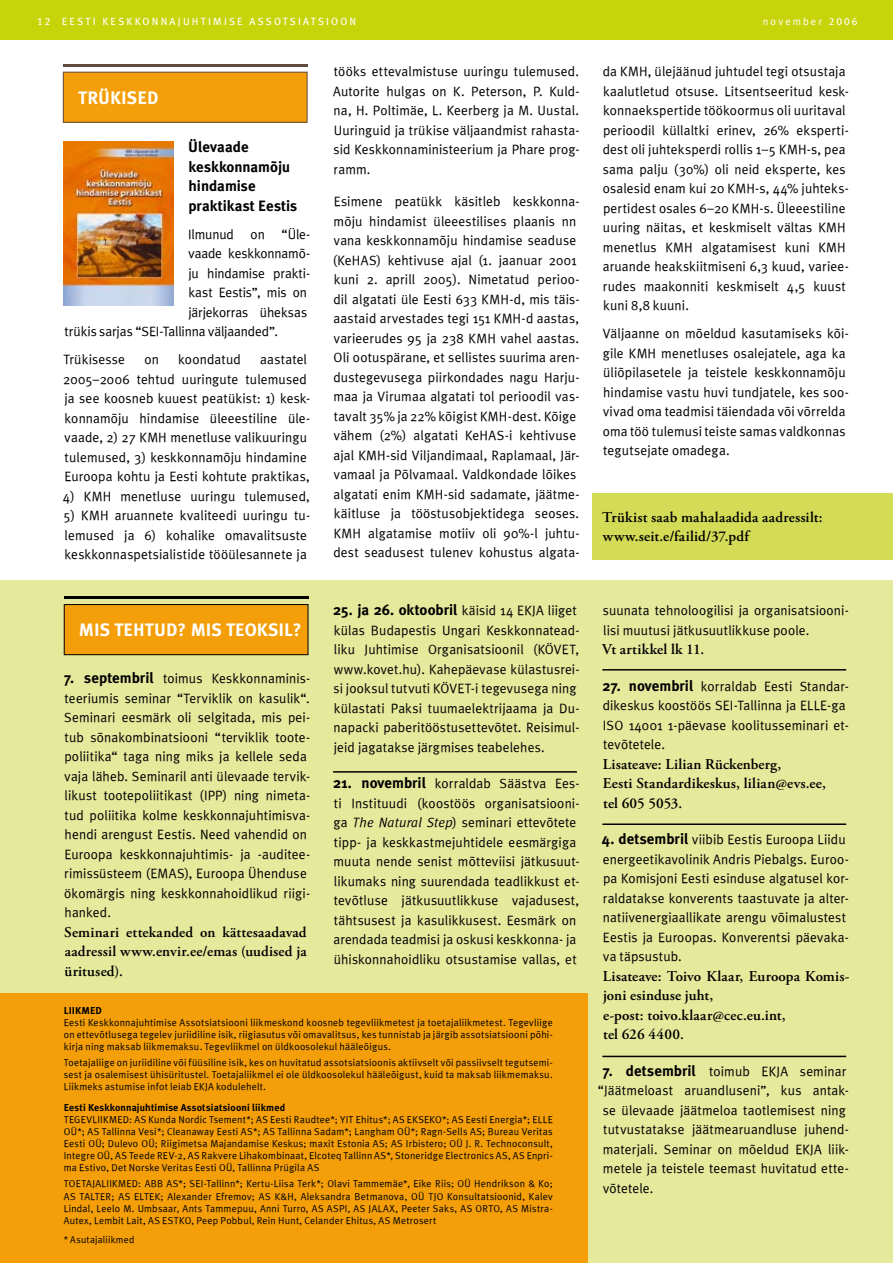
<style>
.page{position:relative;width:893px;height:1263px;background:#fff}
.page>*{position:absolute;margin:0;border:0;box-sizing:border-box;transform-origin:0 0}
.t1{font:18px "Meta Plus Bold Roman";color:#fff}
.t2{font:600 15px/19.5px "Adobe Garamond Pro";letter-spacing:.01em;color:#000}
.t3{font:15px/19.5px "Meta Plus Bold Roman";letter-spacing:-.005em;color:#000}
.t4{font:13.5px/19.5px "Meta Plus Normal Roman";letter-spacing:.01em;color:#000}
.t5{font:13.5px "Meta Plus Normal Roman";letter-spacing:-.01em;color:#000}
.t6{font:13.5px "Meta Plus Normal Roman";letter-spacing:-.015em;color:#000}
.t7{font:10.5px "Meta Plus Book Caps";letter-spacing:.205em;color:#fff}
.t8{font:10.5px "Meta Plus Normal Roman";letter-spacing:.2em;color:#fff}
.t9{font:10.05px/12px "Meta Plus Normal Roman";letter-spacing:.02em;color:#000;text-align:justify}
.t10{font:10.05px "Meta Plus Bold Roman";letter-spacing:.01em;color:#000}
.t11{font:9.75px "Meta Plus Normal Roman";letter-spacing:.02em;color:#000}
.s1{font-family:"Meta Plus Book Caps"}
.s2{font-family:"Meta Plus Bold Roman";font-size:15px}
.s3{font-family:"Meta Plus Normal";font-style:italic}
</style>
<div class="page">
<div style="left:0;top:581px;width:893px;height:682px;background:#e5e99c"></div>
<div style="left:592px;top:493px;width:301px;height:67px;background:#d4dc57"></div>
<div style="left:0;top:0;width:893px;height:40px;background:#c8d40a"></div>
<hr style="left:63px;top:64px;width:245px;height:3px;background:#624a3d">
<div style="left:63px;top:72px;width:244px;height:50px;background:#f49f09"></div>
<div style="left:63px;top:72px;width:245px;height:51px;border:1px solid #624a3d"></div>
<img style="left:64px;top:141px;width:109px;height:164px">
<hr style="left:64px;top:596px;width:244px;height:3px;background:#000">
<div style="left:64px;top:604px;width:244px;height:51px;background:#f49f09"></div>
<div style="left:64px;top:604px;width:244px;height:51px;border:1px solid #000"></div>
<hr style="left:333px;top:771px;width:244px;height:2px;background:#000">
<hr style="left:602px;top:669px;width:244px;height:1px;background:#000">
<div style="left:0;top:993px;width:588px;height:270px;background:#f49f09"></div>
<hr style="left:602px;top:823px;width:244px;height:2px;background:#000">
<hr style="left:602px;top:1056px;width:244px;height:1px;background:#000">
<p class="t7" style="left:37px;top:15px;width:321px">12 EESTI KESKKONNAJUHTIMISEA SSOTSIATSIOON</p>
<p class="t8" style="left:763px;top:15px;width:96px">november <span class="s1">2006</span></p>
<h1 class="t1" style="left:78px;top:87px;width:82px">TRÜKISED</h1>
<p class="t3" style="left:188px;top:137px;width:111px">Ülevaade keskkonnamõju hindamise praktikast Eestis</p>
<p class="t6" style="left:188px;top:226px;width:123px">Ilmunud on “Üle-</p>
<p class="t5" style="left:188px;top:246px;width:123px">vaade keskkonnamõ-</p>
<p class="t5" style="left:188px;top:265px;width:123px">ju hindamise prakti-</p>
<p class="t4" style="left:189px;top:283px;width:120px">kast Eestis”, mis on</p>
<p class="t5" style="left:188px;top:304px;width:120px">järjekorras üheksas</p>
<p class="t5" style="left:65px;top:324px;width:215px">trükis sarjas “SEI-Tallinna väljaanded”.</p>
<p class="t4" style="left:63px;top:350px;width:63px">Trükisesse</p>
<p class="t4" style="left:144px;top:350px;width:16px">on</p>
<p class="t4" style="left:178px;top:350px;width:64px">koondatud</p>
<p class="t4" style="left:63px;top:350px;width:248px;text-indent:197px">aastatel 2005–2006 tehtud uuringute tulemused ja see koosneb kuuest peatükist: 1) kesk&shy;konnamõju hindamise üleeestiline üle&shy;vaade, 2) 27 KMH menetluse valikuuringu tulemused, 3) keskkonnamõju hindamine Euroopa kohtu ja Eesti kohtute praktikas,</p>
<p class="t4" style="left:63px;top:486px;width:248px">4) KMH menetluse uuringu tulemused,</p>
<p class="t4" style="left:63px;top:506px;width:248px">5) KMH aruannete kvaliteedi uuringu tu&shy;lemused ja 6) kohalike omavalitsuste keskkonnaspetsialistide tööülesannete ja</p>
<h1 class="t1" style="left:79px;top:619px;width:224px">MIS TEHTUD? MIS TEOKSIL?</h1>
<p class="t4" style="left:64px;top:668px;width:248px"><span class="s2">7. septembril</span> toimus Keskkonnaminis&shy;teeriumis seminar “Terviklik on kasulik“.<br>Seminari eesmärk oli selgitada, mis pei&shy;tub sõnakombinatsiooni “terviklik toote&shy;poliitika“ taga ning miks ja kellele seda vaja läheb. Seminaril anti ülevaade tervik&shy;likust tootepoliitikast (IPP) ning nimeta&shy;tud poliitika kolme keskkonnajuhtimisva&shy;hendi arengust Eestis. Need vahendid on Euroopa keskkonnajuhtimis- ja -auditee&shy;rimissüsteem (EMAS), Euroopa Ühenduse ökomärgis ning keskkonnahoidlikud riigi&shy;hanked.</p>
<p class="t2" style="left:64px;top:922px;width:244px;text-align:justify">Seminari ettekanded on kättesaadavad aadressil www.envir.ee/emas (uudised ja üritused).</p>
<p class="t4" style="left:333px;top:62px;width:248px;text-align:justify">tööks ettevalmistuse uuringu tulemused.<br>Autorite hulgas on K. Peterson, P. Kuld&shy;na, H. Poltimäe, L. Keerberg ja M. Uustal.<br>Uuringuid ja trükise väljaandmist rahasta&shy;sid Keskkonnaministeerium ja Phare prog&shy;ramm.</p>
<p class="t4" style="left:333px;top:191px;width:248px">Esimene peatükk käsitleb keskkonna&shy;mõju hindamist üleeestilises plaanis nn vana keskkonnamõju hindamise seaduse (KeHAS) kehtivuse ajal (1. jaanuar 2001 kuni 2. aprill 2005). Nimetatud perioo&shy;dil algatati üle Eesti 633 KMH-d, mis täis&shy;aastaid arvestades tegi 151 KMH-d aastas, varieerudes 95 ja 238 KMH vahel aastas.<br>Oli ootuspärane, et sellistes suurima aren&shy;dustegevusega piirkondades nagu Harju&shy;maa ja Virumaa algatati tol perioodil vas&shy;tavalt 35% ja 22% kõigist KMH-dest. Kõige vähem (2%) algatati KeHAS-i kehtivuse ajal KMH-sid Viljandimaal, Raplamaal, Jär&shy;vamaal ja Põlvamaal. Valdkondade lõikes algatati enim KMH-sid sadamate, jäätme&shy;käitluse ja tööstusobjektidega seoses.<br>KMH algatamise motiiv oli 90%-l juhtu&shy;dest seadusest tulenev kohustus algata-</p>
<p class="t4" style="left:333px;top:601px;width:248px"><span class="s2">25. ja 26. oktoobril</span> käisid 14 EKJA liiget külas Budapestis Ungari Keskkonnatead&shy;liku Juhtimise Organisatsioonil (KÖVET, www.kovet.hu). Kahepäevase külastusrei&shy;si jooksul tutvuti KÖVET-i tegevusega ning külastati Paksi tuumaelektrijaama ja Du&shy;napacki paberitööstusettevõtet. Reisimul&shy;jeid jagatakse järgmises teabelehes.</p>
<p class="t4" style="left:333px;top:774px;width:248px"><span class="s2">21. novembril</span> korraldab Säästva Ees&shy;ti Instituudi (koostöös organisatsiooni&shy;ga <span class="s3">The Natural Step</span>) seminari ettevõtete tipp- ja keskkastmejuhtidele eesmärgiga muuta nende senist mõtteviisi jätkusuut&shy;likumaks ning suurendada teadlikkust et&shy;tevõtluse jätkusuutlikkuse vajadusest, tähtsusest ja kasulikkusest. Eesmärk on arendada teadmisi ja oskusi keskkonna- ja ühiskonnahoidliku otsustamise vallas, et</p>
<p class="t10" style="left:64px;top:1004px;width:40px">LIIKMED</p>
<p class="t9" style="left:64px;top:1016px;width:490px">Eesti Keskkonnajuhtimise Assotsiatsiooni liikmeskond koosneb tegevliikmetest ja toetajaliikmetest. Tegevliige on ettevõtlusega tegelev juriidiline isik, riigiasutus või omavalitsus, kes tunnistab ja järgib assotsiatsiooni põhi&shy;kirja ning maksab liikmemaksu. Tegevliikmel on üldkoosolekul hääleõigus.</p>
<p class="t9" style="left:64px;top:1056px;width:490px">Toetajaliige on juriidiline või füüsiline isik, kes on huvitatud assotsiatsioonis aktiivselt või passiivselt tegutsemi&shy;sest ja osalemisest ühisüritustel. Toetajaliikmel ei ole üldkoosolekul hääleõigust, kuid ta maksab liikmemaksu.<br>Liikmeks astumise infot leiab EKJA kodulehelt.</p>
<p class="t10" style="left:64px;top:1101px;width:223px">Eesti Keskkonnajuhtimise Assotsiatsiooni liikmed</p>
<p class="t9" style="left:64px;top:1113px;width:490px">TEGEVLIIKMED: AS Kunda Nordic Tsement*; AS Eesti Raudtee*; YIT Ehitus*; AS EKSEKO*; AS Eesti Energia*; ELLE OÜ*; AS Tallinna Vesi*; Cleanaway Eesti AS*; AS Tallinna Sadam*; Langham OÜ*; Ragn-Sells AS; Bureau Veritas Eesti OÜ; Dulevo OÜ; Riigimetsa Majandamise Keskus; maxit Estonia AS; AS Irbistero; OÜ J. R. Technoconsult, Integre OÜ, AS Teede REV-2, AS Rakvere Lihakombinaat, Elcoteq Tallinn AS*, Stoneridge Electronics AS, AS Enpri&shy;ma Estivo, Det Norske Veritas Eesti OÜ, Tallinna Prügila AS</p>
<p class="t9" style="left:64px;top:1178px;width:490px">TOETAJALIIKMED: ABB AS*; SEI-Tallinn*; Kertu-Liisa Terk*; Olavi Tammemäe*, Eike Riis; OÜ Hendrikson &amp; Ko; AS TALTER; AS ELTEK; Alexander Efremov; AS K&amp;H, Aleksandra Betmanova, OÜ TJO Konsultatsioonid, Kalev Lindal, Leelo M. Umbsaar, Ants Tammepuu, Anni Turro, AS ASPI, AS JALAX, Peeter Saks, AS ORTO, AS Mistra-Autex, Lembit Lait, AS ESTKO, Peep Pobbul, Rein Hunt, Celander Ehitus, AS Metrosert</p>
<p class="t11" style="left:64px;top:1234px;width:72px">* Asutajaliikmed</p>
<p class="t4" style="left:603px;top:62px;width:248px">da KMH, ülejäänud juhtudel tegi otsustaja kaalutletud otsuse. Litsentseeritud kesk&shy;konnaekspertide töökoormus oli uuritaval perioodil küllaltki erinev, 26% eksperti&shy;dest oli juhteksperdi rollis 1–5 KMH-s, pea sama palju (30%) oli neid eksperte, kes osalesid enam kui 20 KMH-s, 44% juhteks&shy;pertidest osales 6–20 KMH-s. Üleeestiline uuring näitas, et keskmiselt vältas KMH menetlus KMH algatamisest kuni KMH aruande heakskiitmiseni 6,3 kuud, variee&shy;rudes maakonniti keskmiselt 4,5 kuust kuni 8,8 kuuni.</p>
<p class="t4" style="left:603px;top:324px;width:248px">Väljaanne on mõeldud kasutamiseks kõi&shy;gile KMH menetluses osalejatele, aga ka üliõpilasetele ja teistele keskkonnamõju hindamise vastu huvi tundjatele, kes soo&shy;vivad oma teadmisi täiendada või võrrelda oma töö tulemusi teiste samas valdkonnas tegutsejate omadega.</p>
<p class="t2" style="left:602px;top:507px;width:222px">Trükist saab mahalaadida aadressilt: www.seit.e/failid/37.pdf</p>
<p class="t4" style="left:603px;top:601px;width:247px">suunata tehnoloogilisi ja organisatsiooni&shy;lisi muutusi jätkusuutlikkuse poole.</p>
<p class="t2" style="left:602px;top:640px;width:104px">Vt artikkel lk 11.</p>
<p class="t4" style="left:602px;top:676px;width:248px"><span class="s2">27. novembril</span> korraldab Eesti Standar&shy;dikeskus koostöös SEI-Tallinna ja ELLE-ga ISO 14001 1-päevase koolitusseminari et&shy;tevõtetele.</p>
<p class="t2" style="left:603px;top:754px;width:225px">Lisateave: Lilian Rückenberg,<br>Eesti Standardikeskus, lilian@evs.ee, tel 605 5053.</p>
<p class="t4" style="left:602px;top:830px;width:248px"><span class="s2">4. detsembril</span> viibib Eestis Euroopa Liidu energeetikavolinik Andris Piebalgs. Euroo&shy;pa Komisjoni Eesti esinduse algatusel kor&shy;raldatakse konverents taastuvate ja alter&shy;natiivenergiaallikate arengu võimalustest Eestis ja Euroopas. Konverentsi päevaka&shy;va täpsustub.</p>
<p class="t2" style="left:603px;top:966px;width:248px">Lisateave: Toivo Klaar, Euroopa Komis&shy;joni esinduse juht,<br>e-post: toivo.klaar@cec.eu.int,<br>tel 626 4400.</p>
<p class="t4" style="left:603px;top:1061px;width:245px"><span class="s2">7. detsembril</span> toimub EKJA seminar</p>
<p class="t4" style="left:598px;top:1081px;width:253px">“Jäätmeloast aruandluseni”, kus antak-</p>
<p class="t4" style="left:603px;top:1100px;width:244px">se ülevaade jäätmeloa taotlemisest ning</p>
<p class="t4" style="left:603px;top:1120px;width:247px">tutvustatakse jäätmearuandluse juhend-</p>
<p class="t4" style="left:603px;top:1139px;width:247px">materjali. Seminar on mõeldud EKJA liik-</p>
<p class="t4" style="left:603px;top:1159px;width:247px">metele ja teistele teemast huvitatud ette-</p>
<p class="t4" style="left:603px;top:1178px;width:52px">võtetele.</p>
</div>
